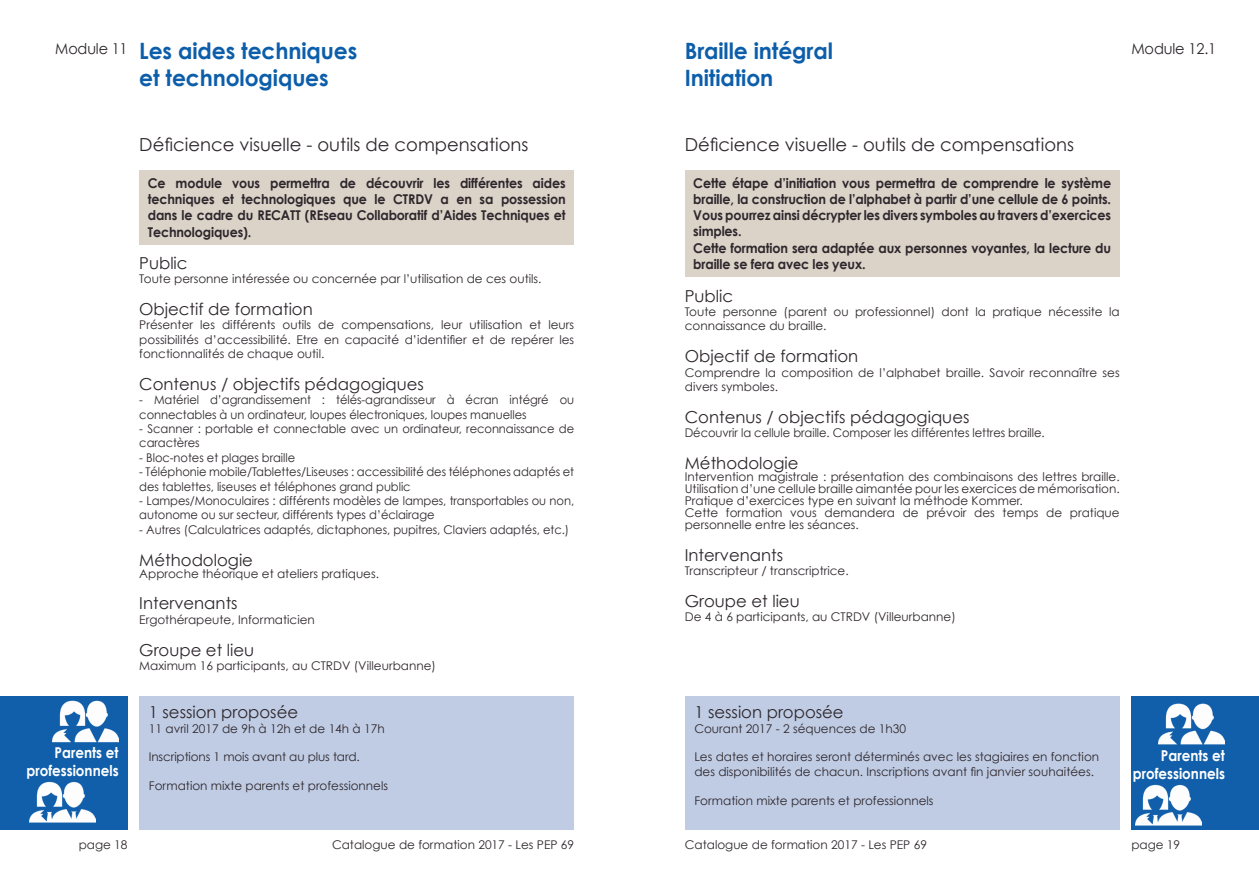
<style>
.page{position:relative;width:1259px;height:893px;background:#fff}
.page>*{position:absolute;margin:0;border:0;box-sizing:border-box;transform-origin:0 0}
.t1{font:700 22.5px/27px "Century Gothic";letter-spacing:-.005em;color:#0d5eaa}
.t2{font:18px "Century Gothic";color:#2d272c}
.t3{font:16.5px "Century Gothic";color:#2d272c}
.t4{font:700 15px/18px "Century Gothic";color:#fff;text-align:right;scale:.9 1}
.t5{font:15px "Century Gothic";letter-spacing:-.01em;color:#2d272c}
.t6{font:700 13.5px/16.2px "Century Gothic";letter-spacing:-.01em;color:#2d272c;text-align:justify;scale:.94 1}
.t7{font:12px/14.4px "Century Gothic";color:#2d272c}
.t8{font:12px/14.4px "Century Gothic";color:#2d272c;scale:.96 1}
</style>
<div class="page">
<div style="left:139px;top:170px;width:435px;height:74px;background:#dbd2c8"></div>
<div style="left:139px;top:696px;width:435px;height:134px;background:#c0cce4"></div>
<div style="left:0;top:696px;width:128px;height:134px;background:#115faa"></div>
<div style="left:685px;top:170px;width:434px;height:106px;background:#dbd2c8"></div>
<div style="left:685px;top:696px;width:434px;height:134px;background:#c0cce4"></div>
<div style="left:1131px;top:696px;width:128px;height:134px;background:#115faa"></div>
<img style="left:1158px;top:703px;width:66px;height:42px">
<img style="left:1135px;top:784px;width:66px;height:42px">
<img style="left:52px;top:700px;width:66px;height:43px">
<img style="left:29px;top:781px;width:66px;height:42px">
<h1 class="t1" style="left:139px;top:37px;width:219px;text-indent:-84px"><sup>Module</sup> <sup>11</sup> Les aides techniques et technologiques</h1>
<p class="t4" style="left:27px;top:743px;width:104px">Parents et professionnels</p>
<h2 class="t2" style="left:139px;top:134px;width:391px">Déficience visuelle - outils de compensations</h2>
<p class="t6" style="left:148px;top:175px;width:446px">Ce module vous permettra de découvrir les différentes aides techniques et technologiques que le CTRDV a en sa possession dans le cadre du RECATT (REseau Collaboratif d’Aides Techniques et Technologiques).</p>
<h3 class="t3" style="left:139px;top:253px;width:50px">Public</h3>
<p class="t7" style="left:139px;top:271px;width:404px">Toute personne intéressée ou concernée par l’utilisation de ces outils.</p>
<h3 class="t3" style="left:139px;top:299px;width:175px">Objectif de formation</h3>
<p class="t7" style="left:139px;top:317px;width:436px;text-align:justify">Présenter les différents outils de compensations, leur utilisation et leurs possibilités d’accessibilité. Etre en capacité d’identifier et de repérer les fonctionnalités de chaque outil.</p>
<h3 class="t3" style="left:139px;top:374px;width:286px">Contenus / objectifs pédagogiques</h3>
<p class="t8" style="left:139px;top:392px;width:454px">- Matériel d’agrandissement : télés-agrandisseur à écran intégré ou connectables à un ordinateur, loupes électroniques, loupes manuelles</p>
<p class="t8" style="left:139px;top:421px;width:454px">- Scanner : portable et connectable avec un ordinateur, reconnaissance de caractères</p>
<p class="t8" style="left:139px;top:450px;width:164px">- Bloc-notes et plages braille</p>
<p class="t8" style="left:139px;top:464px;width:454px">- Téléphonie mobile/Tablettes/Liseuses : accessibilité des téléphones adaptés et des tablettes, liseuses et téléphones grand public</p>
<p class="t8" style="left:139px;top:493px;width:454px">- Lampes/Monoculaires : différents modèles de lampes, transportables ou non, autonome ou sur secteur, différents types d’éclairage</p>
<p class="t8" style="left:139px;top:522px;width:449px">- Autres (Calculatrices adaptés, dictaphones, pupitres, Claviers adaptés, etc.)</p>
<h3 class="t3" style="left:139px;top:550px;width:115px">Méthodologie</h3>
<p class="t7" style="left:139px;top:566px;width:241px">Approche théorique et ateliers pratiques.</p>
<h3 class="t3" style="left:139px;top:593px;width:100px">Intervenants</h3>
<p class="t7" style="left:139px;top:612px;width:177px">Ergothérapeute, Informaticien</p>
<h3 class="t3" style="left:139px;top:640px;width:116px">Groupe et lieu</h3>
<p class="t7" style="left:139px;top:658px;width:298px">Maximum 16 participants, au CTRDV (Villeurbanne)</p>
<h3 class="t3" style="left:149px;top:702px;width:151px">1 session proposée</h3>
<p class="t7" style="left:149px;top:721px;width:237px">11 avril 2017 de 9h à 12h et de 14h à 17h</p>
<p class="t7" style="left:149px;top:750px;width:212px">Inscriptions 1 mois avant au plus tard.</p>
<p class="t7" style="left:149px;top:778px;width:241px">Formation mixte parents et professionnels</p>
<p class="t7" style="left:79px;top:837px;width:50px">page 18</p>
<p class="t7" style="left:332px;top:837px;width:244px">Catalogue de formation 2017 - Les PEP 69</p>
<h1 class="t1" style="left:685px;top:37px;width:150px">Braille intégral<br>Initiation</h1>
<p class="t5" style="left:1131px;top:39px;width:86px">Module 12.1</p>
<h2 class="t2" style="left:685px;top:134px;width:391px">Déficience visuelle - outils de compensations</h2>
<p class="t6" style="left:693px;top:174px;width:446px;text-align:left">Cette étape d’initiation vous permettra de comprendre le système braille, la construction de l’alphabet à partir d’une cellule de 6 points.<br>Vous pourrez ainsi décrypter les divers symboles au travers d’exercices simples.<br>Cette formation sera adaptée aux personnes voyantes, la lecture du braille se fera avec les yeux.</p>
<h3 class="t3" style="left:685px;top:285px;width:50px">Public</h3>
<p class="t7" style="left:685px;top:304px;width:436px">Toute personne (parent ou professionnel) dont la pratique nécessite la connaissance du braille.</p>
<h3 class="t3" style="left:685px;top:346px;width:175px">Objectif de formation</h3>
<p class="t7" style="left:685px;top:365px;width:436px">Comprendre la composition de l’alphabet braille. Savoir reconnaître ses divers symboles.</p>
<h3 class="t3" style="left:685px;top:407px;width:286px">Contenus / objectifs pédagogiques</h3>
<p class="t8" style="left:685px;top:425px;width:376px">Découvrir la cellule braille. Composer les différentes lettres braille.</p>
<h3 class="t3" style="left:685px;top:453px;width:115px">Méthodologie</h3>
<p class="t7" style="left:685px;top:470px;width:436px;line-height:12px">Intervention magistrale : présentation des combinaisons des lettres braille.<br>Utilisation d’une cellule braille aimantée pour les exercices de mémorisation.<br>Pratique d’exercices type en suivant la méthode Kommer.<br>Cette formation vous demandera de prévoir des temps de pratique personnelle entre les séances.</p>
<h3 class="t3" style="left:685px;top:545px;width:100px">Intervenants</h3>
<p class="t7" style="left:685px;top:563px;width:165px">Transcripteur / transcriptrice.</p>
<h3 class="t3" style="left:685px;top:591px;width:116px">Groupe et lieu</h3>
<p class="t7" style="left:685px;top:610px;width:272px">De 4 à 6 participants, au CTRDV (Villeurbanne)</p>
<h3 class="t3" style="left:694px;top:702px;width:151px">1 session proposée</h3>
<p class="t7" style="left:694px;top:721px;width:213px">Courant 2017 - 2 séquences de 1h30</p>
<p class="t7" style="left:694px;top:750px;width:406px">Les dates et horaires seront déterminés avec les stagiaires en fonction des disponibilités de chacun. Inscriptions avant fin janvier souhaitées.</p>
<p class="t7" style="left:694px;top:793px;width:241px">Formation mixte parents et professionnels</p>
<p class="t7" style="left:685px;top:837px;width:244px">Catalogue de formation 2017 - Les PEP 69</p>
<p class="t7" style="left:1131px;top:837px;width:50px">page 19</p>
<p class="t4" style="left:1133px;top:746px;width:104px">Parents et professionnels</p>
</div>
